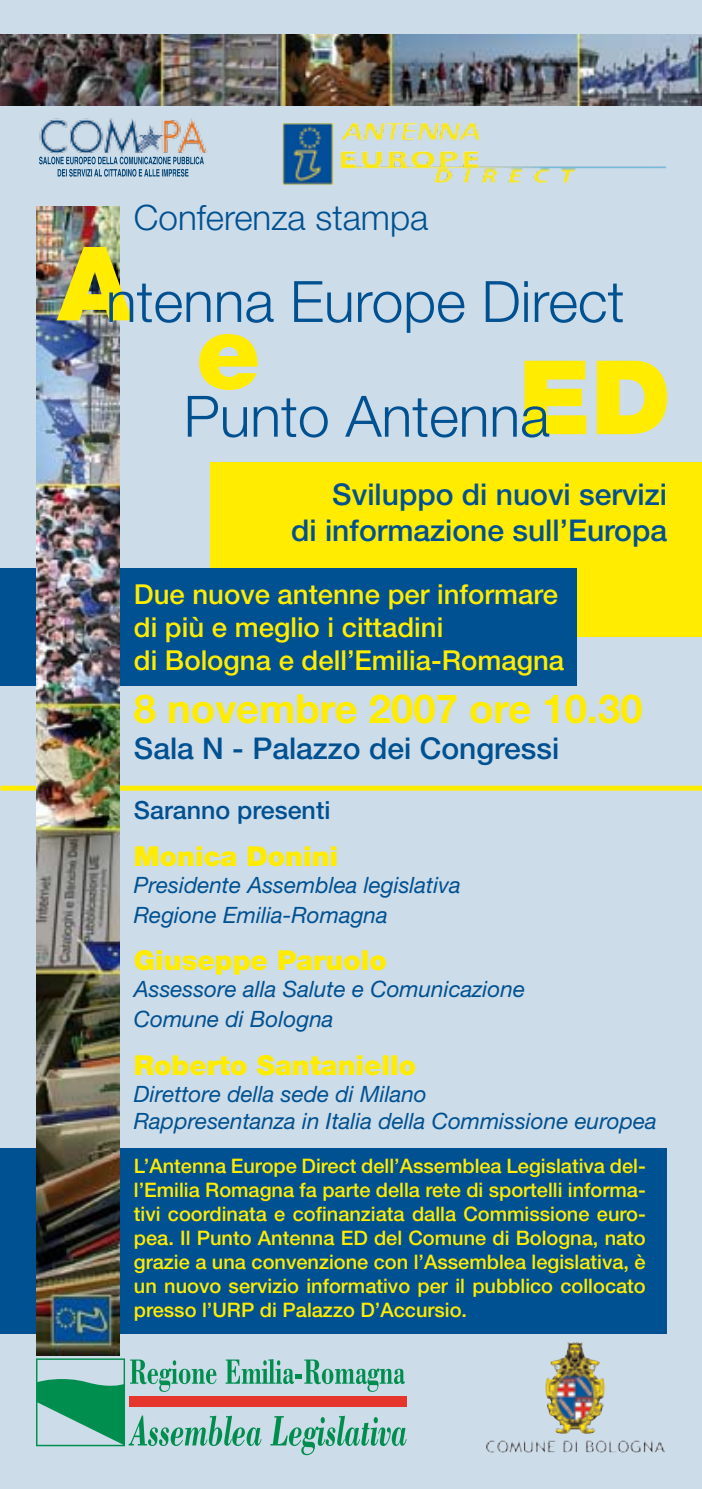
<style>
.page{position:relative;width:702px;height:1489px;background:#fff}
.page>*{position:absolute;margin:0;border:0;box-sizing:border-box;transform-origin:0 0}
.t1{font:700 40px "Helvetica Neue";color:#ffec00}
.t2{font:300 35px "Helvetica Neue";color:#005191}
.t3{font:500 30px/36px "Helvetica Neue";color:#005191;text-align:right}
.t4{font:500 27.5px/33px "Helvetica Neue";color:#ffec00}
.t5{font:900 27.5px "Helvetica Neue";color:#ffec00}
.t6{font:500 25px "Helvetica Neue";color:#005191}
.t7{font:italic 22.5px/30px "Helvetica Neue";color:#005191}
.t8{font:500 20px/24px "Helvetica Neue";color:#ffec00;text-align:justify}
</style>
<div class="page">
<div style="left:0;top:0;width:702px;height:1488px;background:#ccdce9"></div>
<div style="left:1px;top:785px;width:701px;height:5px;background:#ffec00"></div>
<div style="left:210px;top:462px;width:492px;height:175px;background:#ffec00"></div>
<div style="left:1px;top:568px;width:576px;height:117px;background:#005191"></div>
<img style="left:1px;top:34px;width:701px;height:72px">
<div style="left:1px;top:1148px;width:666px;height:185px;background:#005191"></div>
<img style="left:36px;top:206px;width:84px;height:1149px">
<svg style="left:36px;top:1358px;width:370px;height:96px"></svg>
<img style="left:582px;top:1342px;width:23px;height:76px">
<img style="left:282px;top:122px;width:198px;height:63px">
<svg style="left:57px;top:247px;width:610px;height:190px"></svg>
<img style="left:39px;top:118px;width:168px;height:37px">
<svg style="left:39px;top:157px;width:165px;height:20px"></svg>
<h2 class="t2" style="left:134px;top:196px;width:296px">Conferenza stampa</h2>
<h3 class="t3" style="left:291px;top:475px;width:377px">Sviluppo di nuovi servizi<br>di informazione sull’Europa</h3>
<h3 class="t4" style="left:134px;top:577px;width:432px">Due nuove antenne per informare di più e meglio i cittadini<br>di Bologna e dell’Emilia-Romagna</h3>
<h1 class="t1" style="left:134px;top:684px;width:510px">8 novembre 2007 ore 10.30</h1>
<h3 class="t3" style="left:134px;top:730px;width:427px">Sala N - Palazzo dei Congressi</h3>
<p class="t6" style="left:134px;top:795px;width:198px">Saranno presenti</p>
<h3 class="t5" style="left:134px;top:840px;width:206px">Monica Donini</h3>
<p class="t7" style="left:134px;top:869px;width:328px">Presidente Assemblea legislativa<br>Regione Emilia-Romagna</p>
<h3 class="t5" style="left:134px;top:944px;width:254px">Giuseppe Paruolo</h3>
<p class="t7" style="left:134px;top:974px;width:392px">Assessore alla Salute e Comunicazione<br>Comune di Bologna</p>
<h3 class="t5" style="left:134px;top:1048px;width:284px">Roberto Santaniello</h3>
<p class="t7" style="left:134px;top:1079px;width:524px;line-height:27px">Direttore della sede di Milano<br>Rappresentanza in Italia della Commissione europea</p>
<p class="t8" style="left:134px;top:1153px;width:513px">L’Antenna Europe Direct dell’Assemblea Legislativa del&shy;l’Emilia Romagna fa parte della rete di sportelli informa&shy;tivi coordinata e cofinanziata dalla Commissione euro&shy;pea. Il Punto Antenna ED del Comune di Bologna, nato grazie a una convenzione con l’Assemblea legislativa, è un nuovo servizio informativo per il pubblico collocato presso l’URP di Palazzo D’Accursio.</p>
</div>
